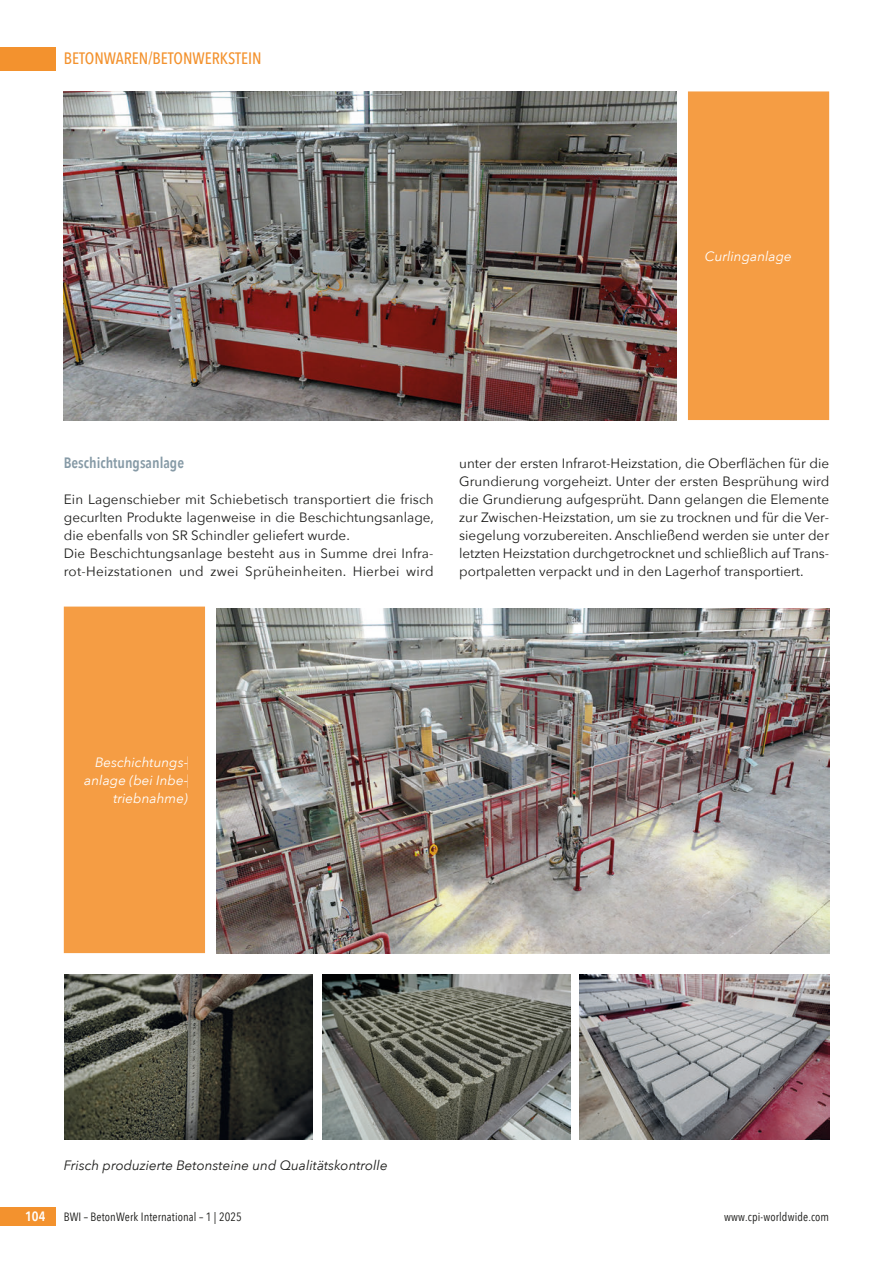
<style>
.page{position:relative;width:893px;height:1263px;background:#fff}
.page>*{position:absolute;margin:0;border:0;box-sizing:border-box;transform-origin:0 0}
.t1{font:500 16.5px "Avenir Next Condensed";color:#f3922e}
.t2{font:600 15px "Avenir Next Condensed";color:#869aa6}
.t3{font:13.5px/18px "Avenir Next";color:#1d1d1b}
.t4{font:italic 13.5px/18px "Avenir Next";color:#fff;text-align:right}
.t5{font:italic 13.5px "Avenir Next";color:#1d1d1b}
.t6{font:600 13.5px "Avenir Next Condensed";color:#fff}
.t7{font:12px "Avenir Next Condensed";letter-spacing:.01em;color:#1d1d1b}
</style>
<div class="page">
<div style="left:0;top:47px;width:55px;height:23px;background:#f3922e"></div>
<div style="left:0;top:1208px;width:55px;height:18px;background:#f3922e"></div>
<img style="left:65px;top:974px;width:248px;height:166px">
<img style="left:322px;top:974px;width:248px;height:166px">
<img style="left:580px;top:974px;width:249px;height:166px">
<img style="left:64px;top:91px;width:612px;height:329px">
<div style="left:688px;top:91px;width:141px;height:329px;background:#f59d44"></div>
<div style="left:706px;top:250px;width:85px;height:14px;background:#f59d44"></div>
<div style="left:64px;top:607px;width:141px;height:346px;background:#f59d44"></div>
<div style="left:96px;top:756px;width:91px;height:14px;background:#f59d44"></div>
<div style="left:85px;top:774px;width:102px;height:14px;background:#f59d44"></div>
<div style="left:114px;top:792px;width:74px;height:13px;background:#f59d44"></div>
<img style="left:217px;top:609px;width:612px;height:344px">
<p class="t1" style="left:64px;top:49px;width:199px">BETONWAREN/BETONWERKSTEIN</p>
<p class="t4" style="left:705px;top:246px;width:88px">Curlinganlage</p>
<p class="t2" style="left:64px;top:450px;width:122px">Beschichtungsanlage</p>
<p class="t3" style="left:64px;top:490px;width:372px">Ein Lagenschieber mit Schiebetisch transportiert die frisch gecurlten Produkte lagenweise in die Beschichtungsanlage, die ebenfalls von SR Schindler geliefert wurde.<br>Die Beschichtungsanlage besteht aus in Summe drei Infra&shy;rot-Heizstationen und zwei Sprüheinheiten. Hierbei wird</p>
<p class="t3" style="left:459px;top:454px;width:372px;text-align:justify">unter der ersten Infrarot-Heizstation, die Oberflächen für die Grundierung vorgeheizt. Unter der ersten Besprühung wird die Grundierung aufgesprüht. Dann gelangen die Elemente zur Zwischen-Heizstation, um sie zu trocknen und für die Ver&shy;siegelung vorzubereiten. Anschließend werden sie unter der letzten Heizstation durchgetrocknet und schließlich auf Trans&shy;portpaletten verpackt und in den Lagerhof transportiert.</p>
<p class="t4" style="left:84px;top:752px;width:105px">Beschichtungs&shy;anlage (bei Inbe&shy;triebnahme)</p>
<p class="t5" style="left:64px;top:1154px;width:325px">Frisch produzierte Betonsteine und Qualitätskontrolle</p>
<p class="t6" style="left:25px;top:1205px;width:22px">104</p>
<p class="t7" style="left:64px;top:1207px;width:180px">BWI – BetonWerk International – 1 | 2025</p>
<p class="t7" style="left:724px;top:1207px;width:107px">www.cpi-worldwide.com</p>
</div>
